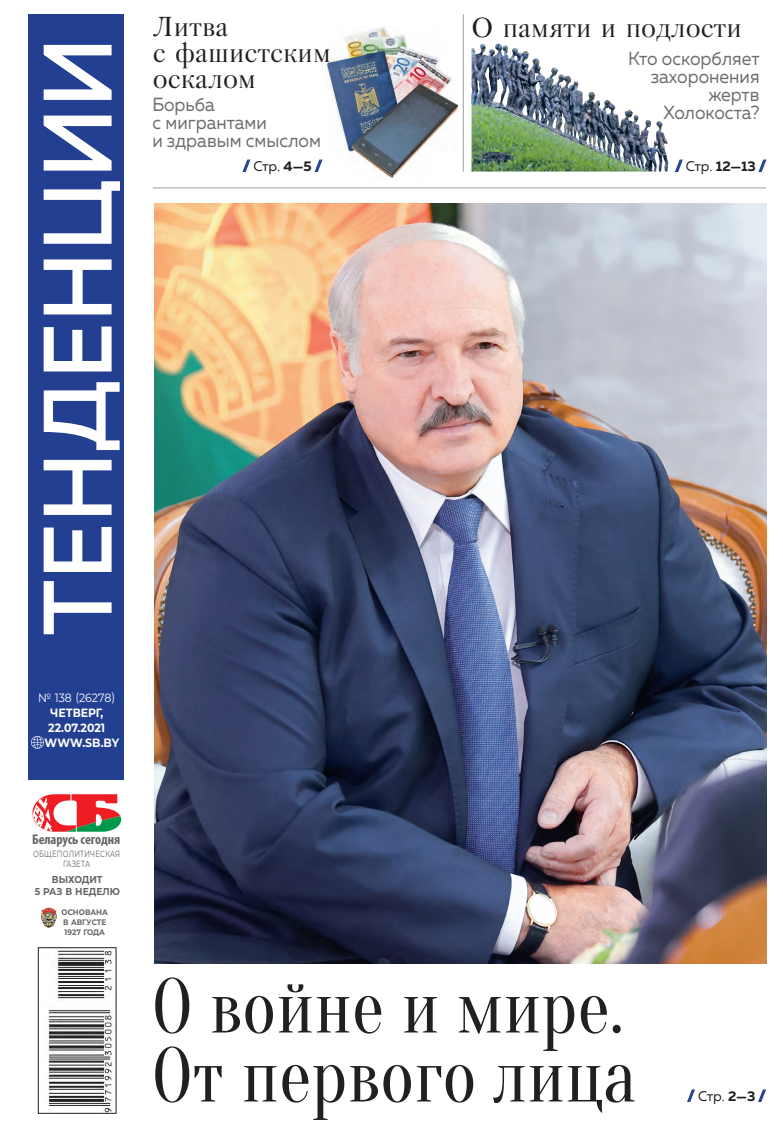
<style>
.page{position:relative;width:783px;height:1134px;background:#fff}
.page>*{position:absolute;margin:0;border:0;box-sizing:border-box;transform-origin:0 0}
.Zagolovok{font:500 97px "Muller";color:#fff;scale:.95 1}
.заг2{font:77px/69px "Oranienbaum";color:#231f20;scale:.94 1}
.t1{font:27px/26px "Gazeta Titul C";color:#231f20}
.t2{font:19px/18px "Muller";color:#6c6d70;text-align:right;scale:.93 1}
.t3{font:14px "Muller";letter-spacing:-.02em;color:#231f20}
.t4{font:700 condensed 14px "Myriad Pro";letter-spacing:-.005em;color:#656568}
.t5{font:700 14px "Muller";color:#231f20}
.t6{font:700 12px/15px "Montserrat";color:#fff;text-align:center;scale:.91 1}
.t7{font:700 10px/12px "Montserrat";color:#656568;text-align:center;scale:.91 1}
.t8{font:9px/10px "Montserrat";letter-spacing:.035em;color:#656568;text-align:center;scale:.76 1}
.t9{font:700 8px/10px "Montserrat";color:#656568;scale:.91 1}
.s1{font-size:88.3px}
.s2{font-weight:400}
.s3{font-weight:900;color:#233f91}
.s4{font-weight:700}
</style>
<div class="page">
<img style="left:326px;top:27px;width:132px;height:151px">
<div style="left:28px;top:14px;width:96px;height:766px;background:#233f91"></div>
<svg style="left:31px;top:736px;width:12px;height:12px"></svg>
<img style="left:48px;top:950px;width:66px;height:161px">
<div style="left:38px;top:947px;width:78px;height:166px;border:1px solid #231f20"></div>
<img style="left:41px;top:908px;width:16px;height:20px">
<svg style="left:32px;top:794px;width:89px;height:38px"></svg>
<img style="left:154px;top:203px;width:612px;height:760px">
<hr style="left:153px;top:187px;width:612px;height:1px;background:#9d9fa2">
<hr style="left:462px;top:14px;width:1px;height:158px;background:#9d9fa2">
<svg style="left:471px;top:44px;width:197px;height:128px"></svg>
<img style="left:475px;top:44px;width:23px;height:12px">
<img style="left:471px;top:93px;width:184px;height:79px">
<svg style="left:242px;top:159px;width:8px;height:13px"></svg>
<svg style="left:314px;top:159px;width:8px;height:13px"></svg>
<svg style="left:675px;top:159px;width:7px;height:13px"></svg>
<svg style="left:758px;top:159px;width:8px;height:13px"></svg>
<svg style="left:687px;top:1089px;width:8px;height:13px"></svg>
<svg style="left:758px;top:1089px;width:8px;height:13px"></svg>
<p class="Zagolovok" style="left:18px;top:635px;width:631px;rotate:-90deg">ТЕН<span class="s1">Д</span>ЕНЦИИ</p>
<p class="t6" style="left:38px;top:689px;width:86px"><span class="s2">№ 138 (26278)<br></span>ЧЕТВЕРГ,<br>22.07.2021</p>
<p class="t6" style="left:45px;top:734px;width:83px">WWW.SB.BY</p>
<p class="t1" style="left:153px;top:14px;width:77px">Литва</p>
<p class="t1" style="left:471px;top:15px;width:272px">О памяти и подлости</p>
<p class="t1" style="left:153px;top:40px;width:179px">с фашистским оскалом</p>
<p class="t2" style="left:628px;top:49px;width:143px">Кто оскорбляет захоронения жертв<br>Холокоста?</p>
<p class="t2" style="left:152px;top:95px;width:183px;text-align:left">Борьба<br>с мигрантами<br>и здравым смыслом</p>
<p class="t3" style="left:243px;top:157px;width:80px"><span class="s3">/</span> Стр. <span class="s4">4—5</span> <span class="s3">/</span></p>
<p class="t5" style="left:675px;top:157px;width:92px"><span class="s3">/</span> <span class="s2">Стр.</span> 12—13 <span class="s3">/</span></p>
<p class="t4" style="left:32px;top:830px;width:89px">Беларусь cегодня</p>
<p class="t8" style="left:33px;top:849px;width:116px">ОБЩЕПОЛИТИЧЕСКАЯ<br>ГАЗЕТА</p>
<p class="t7" style="left:35px;top:873px;width:95px">ВЫХОДИТ<br>5 РАЗ В НЕДЕЛЮ</p>
<p class="t9" style="left:62px;top:907px;width:53px">ОСНОВАНА<br>В АВГУСТЕ<br>1927 ГОДА</p>
<p class="заг2" style="left:152px;top:973px;width:516px">О войне и мире.<br>От первого лица</p>
<p class="t3" style="left:687px;top:1087px;width:79px"><span class="s3">/</span> Стр. <span class="s4">2—3</span> <span class="s3">/</span></p>
</div>
